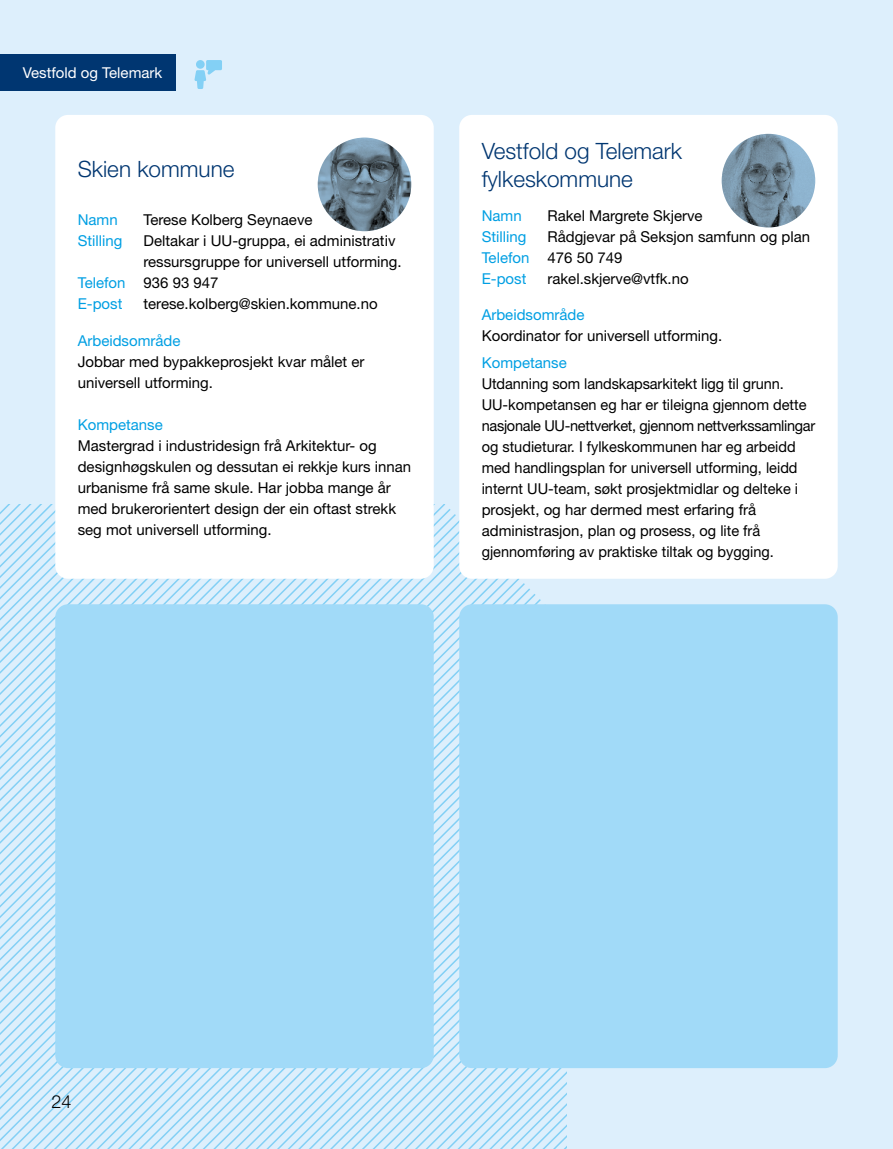
<style>
.page{position:relative;width:893px;height:1149px;background:#fff}
.page>*{position:absolute;margin:0;border:0;box-sizing:border-box;transform-origin:0 0}
.Heading{font:300 22.5px/28.5px "Helvetica Neue LT Pro";color:#003671}
.t1{font:300 18px "Helvetica Neue LT Pro";color:#000}
.Brød_boks{font:15px/21px "Helvetica Neue LT Pro";color:#000}
.Brød_boks-2{font:15px "Helvetica Neue LT Pro";color:#009fe3}
.Brød_boks-3{font:15px "Helvetica Neue LT Pro";color:#fff}
</style>
<div class="page">
<div style="left:0;top:0;width:893px;height:1148px;background:#ddeffc"></div>
<svg style="left:0;top:505px;width:566px;height:643px"></svg>
<div style="left:0;top:54px;width:176px;height:37px;background:#003671"></div>
<svg style="left:194px;top:60px;width:28px;height:29px"></svg>
<div style="left:459px;top:604px;width:379px;height:463px;background:#a1daf8;border-radius:13px"></div>
<div style="left:55px;top:604px;width:379px;height:463px;background:#a1daf8;border-radius:13px"></div>
<div style="left:55px;top:115px;width:379px;height:463px;background:#fff;border-radius:13px"></div>
<img style="left:318px;top:137px;width:93px;height:94px">
<div style="left:459px;top:115px;width:379px;height:463px;background:#fff;border-radius:13px"></div>
<img style="left:722px;top:134px;width:93px;height:93px">
<p class="Brød_boks-3" style="left:23px;top:63px;width:141px">Vestfold og Telemark</p>
<p class="Heading" style="left:78px;top:154px;width:158px">Skien kommune</p>
<p class="Brød_boks-2" style="left:78px;top:210px;width:42px">Namn</p>
<p class="Brød_boks-2" style="left:78px;top:231px;width:46px">Stilling</p>
<p class="Brød_boks-2" style="left:78px;top:273px;width:49px">Telefon</p>
<p class="Brød_boks-2" style="left:78px;top:294px;width:46px">E-post</p>
<p class="Brød_boks" style="left:144px;top:209px;width:171px">Terese Kolberg Seynaeve</p>
<p class="Brød_boks" style="left:144px;top:230px;width:260px">Deltakar i UU-gruppa, ei administrativ ressursgruppe for universell utforming.</p>
<p class="Brød_boks" style="left:144px;top:272px;width:77px">936 93 947</p>
<p class="Brød_boks" style="left:144px;top:293px;width:236px">terese.kolberg@skien.kommune.no</p>
<p class="Brød_boks-2" style="left:78px;top:331px;width:104px">Arbeidsområde</p>
<p class="Brød_boks" style="left:78px;top:350px;width:288px">Jobbar med bypakkeprosjekt kvar målet er universell utforming.</p>
<p class="Brød_boks-2" style="left:78px;top:415px;width:87px">Kompetanse</p>
<p class="Brød_boks" style="left:78px;top:434px;width:335px">Mastergrad i industridesign frå Arkitektur- og designhøgskulen og dessutan ei rekkje kurs innan urbanisme frå same skule. Har jobba mange år med brukerorientert design der ein oftast strekk seg mot universell utforming.</p>
<p class="Heading" style="left:482px;top:136px;width:202px">Vestfold og Telemark fylkeskommune</p>
<p class="Brød_boks" style="left:547px;top:205px;width:157px">Rakel Margrete Skjerve</p>
<p class="Brød_boks" style="left:547px;top:226px;width:264px">Rådgjevar på Seksjon samfunn og plan</p>
<p class="Brød_boks" style="left:547px;top:247px;width:77px">476 50 749</p>
<p class="Brød_boks" style="left:547px;top:268px;width:143px">rakel.skjerve@vtfk.no</p>
<p class="Brød_boks-2" style="left:482px;top:206px;width:42px">Namn</p>
<p class="Brød_boks-2" style="left:482px;top:227px;width:46px">Stilling</p>
<p class="Brød_boks-2" style="left:482px;top:248px;width:49px">Telefon</p>
<p class="Brød_boks-2" style="left:482px;top:269px;width:46px">E-post</p>
<p class="Brød_boks-2" style="left:482px;top:305px;width:104px">Arbeidsområde</p>
<p class="Brød_boks" style="left:482px;top:325px;width:242px">Koordinator for universell utforming.</p>
<p class="Brød_boks-2" style="left:482px;top:353px;width:87px">Kompetanse</p>
<p class="Brød_boks" style="left:482px;top:373px;width:335px">Utdanning som landskapsarkitekt ligg til grunn.<br>UU-kompetansen eg har er tileigna gjennom dette nasjonale UU-nettverket, gjennom nettverkssamlingar og studieturar. I fylkeskommunen har eg arbeidd med handlingsplan for universell utforming, leidd internt UU-team, søkt prosjektmidlar og delteke i prosjekt, og har dermed mest erfaring frå administrasjon, plan og prosess, og lite frå gjennomføring av praktiske tiltak og bygging.</p>
<p class="t1" style="left:52px;top:1089px;width:22px">24</p>
</div>
